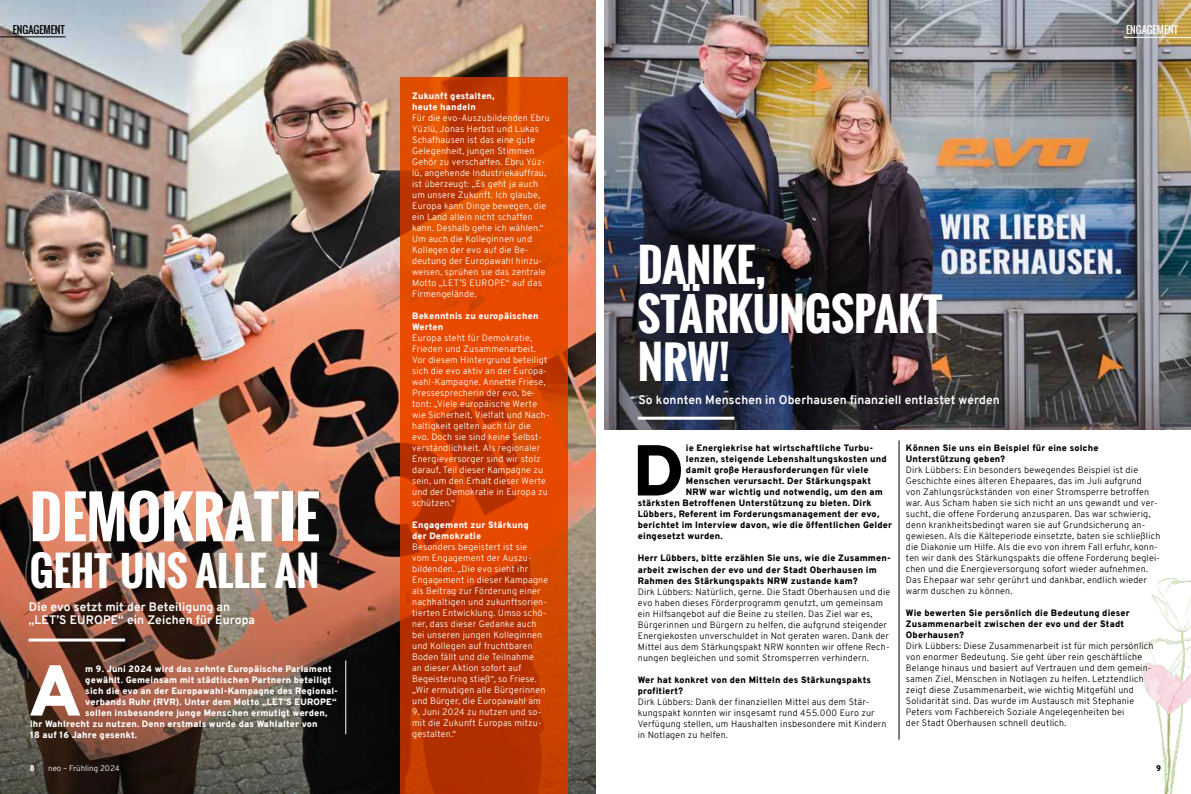
<style>
.page{position:relative;width:1191px;height:794px;background:#fff}
.page>*{position:absolute;margin:0;border:0;box-sizing:border-box;transform-origin:0 0}
.t1{font:900 71.9px "Overpass";color:#000}
.t2{font:900 71.9px "Overpass";color:#fff}
.t3{font:700 56.8px "Oswald";color:#fff}
.t4{font:700 44.1px/48.5px "Oswald";color:#fff}
.t5{font:700 39.8px "Oswald";color:#fff}
.t6{font:700 12px/13px "Overpass";letter-spacing:.01em;color:#fff}
.t7{font:10px "Oswald";color:#fff}
.t8{font:10px "Oswald";color:#000}
.t9{font:300 9px/11px "Overpass";letter-spacing:.02em;color:#000}
.t10{font:300 9px/11px "Overpass";letter-spacing:.02em;color:#fff}
.t11{font:900 9px/11px "Overpass";letter-spacing:.02em;color:#000}
.t12{font:900 9px/11px "Overpass";letter-spacing:.02em;color:#fff}
.t13{font:300 8px "Overpass";color:#fff}
.t14{font:900 8px "Overpass";color:#000}
.t15{font:900 8px "Overpass";color:#fff}
</style>
<div class="page">
<img style="left:1123px;top:578px;width:68px;height:216px">
<img style="left:0;top:0;width:595px;height:446px">
<img style="left:0;top:446px;width:595px;height:348px">
<img style="left:604px;top:0;width:587px;height:429px">
<hr style="left:638px;top:417px;width:96px;height:3px;background:#fff">
<hr style="left:29px;top:638px;width:96px;height:3px;background:#fff">
<hr style="left:1123px;top:37px;width:68px;height:1px;background:#fff">
<hr style="left:899px;top:440px;width:1px;height:299px;background:#000">
<hr style="left:0;top:36px;width:66px;height:1px;background:#000">
<svg style="left:400px;top:77px;width:167px;height:717px;background:#cf4000"></svg>
<hr style="left:345px;top:660px;width:1px;height:74px;background:#fff">
<p class="t8" style="left:13px;top:22px;width:54px">ENGAGEMENT</p>
<h2 class="t3" style="left:30px;top:474px;width:291px">DEMOKRATIE</h2>
<h3 class="t5" style="left:30px;top:541px;width:291px">GEHT UNS ALLE AN</h3>
<h3 class="t6" style="left:29px;top:601px;width:228px">Die evo setzt mit der Beteiligung an „LET’S EUROPE“ ein Zeichen für Europa</h3>
<h1 class="t2" style="left:29px;top:639px;width:54px">A</h1>
<p class="t12" style="left:85px;top:663px;width:248px">m 9. Juni 2024 wird das zehnte Europäische Parlament</p>
<p class="t12" style="left:85px;top:674px;width:247px">gewählt. Gemeinsam mit städtischen Partnern beteiligt</p>
<p class="t12" style="left:85px;top:685px;width:254px">sich die evo an der Europawahl-Kampagne des Regional-</p>
<p class="t12" style="left:85px;top:696px;width:253px">verbands Ruhr (RVR). Unter dem Motto „LET’S EUROPE“</p>
<p class="t12" style="left:85px;top:707px;width:244px">sollen insbesondere junge Menschen ermutigt werden,</p>
<p class="t12" style="left:30px;top:718px;width:289px">ihr Wahlrecht zu nutzen. Denn erstmals wurde das Wahlalter von</p>
<p class="t12" style="left:30px;top:729px;width:109px">18 auf 16 Jahre gesenkt.</p>
<p class="t15" style="left:30px;top:762px;width:7px">8</p>
<p class="t13" style="left:48px;top:762px;width:73px">neo – Frühling 2024</p>
<p class="t12" style="left:412px;top:91px;width:84px">Zukunft gestalten, heute handeln</p>
<p class="t10" style="left:412px;top:113px;width:139px">Für die evo-Auszubildenden Ebru<br>Yüzlü, Jonas Herbst und Lukas<br>Schafhausen ist das eine gute<br>Gelegenheit, jungen Stimmen<br>Gehör zu verschaffen. Ebru Yüz&shy;lü, angehende Industriekauffrau, ist überzeugt: „Es geht ja auch um unsere Zukunft. Ich glaube,<br>Europa kann Dinge bewegen, die ein Land allein nicht schaffen kann. Deshalb gehe ich wählen.“<br>Um auch die Kolleginnen und<br>Kollegen der evo auf die Be&shy;deutung der Europawahl hinzu&shy;weisen, sprühen sie das zentrale<br>Motto „LET’S EUROPE“ auf das<br>Firmengelände.</p>
<p class="t12" style="left:412px;top:311px;width:128px">Bekenntnis zu europäischen<br>Werten</p>
<p class="t10" style="left:412px;top:333px;width:139px">Europa steht für Demokratie,<br>Frieden und Zusammenarbeit.<br>Vor diesem Hintergrund beteiligt sich die evo aktiv an der Europa&shy;wahl-Kampagne. Annette Friese,<br>Pressesprecherin der evo, be&shy;tont: „Viele europäische Werte wie Sicherheit, Vielfalt und Nach&shy;haltigkeit gelten auch für die evo. Doch sie sind keine Selbst&shy;verständlichkeit. Als regionaler<br>Energieversorger sind wir stolz darauf, Teil dieser Kampagne zu sein, um den Erhalt dieser Werte und der Demokratie in Europa zu schützen.“</p>
<p class="t12" style="left:412px;top:520px;width:118px">Engagement zur Stärkung der Demokratie</p>
<p class="t10" style="left:412px;top:542px;width:138px">Besonders begeistert ist sie<br>vom Engagement der Auszu&shy;bildenden. „Die evo sieht ihr<br>Engagement in dieser Kampagne als Beitrag zur Förderung einer nachhaltigen und zukunftsorien&shy;tierten Entwicklung. Umso schö&shy;ner, dass dieser Gedanke auch bei unseren jungen Kolleginnen und Kollegen auf fruchtbaren<br>Boden fällt und die Teilnahme<br>an dieser Aktion sofort auf<br>Begeisterung stieß“, so Friese. „Wir ermutigen alle Bürgerinnen und Bürger, die Europawahl am</p>
<p class="t10" style="left:412px;top:707px;width:131px;text-align:justify">9. Juni 2024 zu nutzen und so&shy;mit die Zukunft Europas mitzu&shy;gestalten.“</p>
<h3 class="t4" style="left:638px;top:241px;width:306px">DANKE,<br>STÄRKUNGSPAKT<br>NRW!</h3>
<h3 class="t6" style="left:638px;top:393px;width:363px">So konnten Menschen in Oberhausen finanziell entlastet werden</h3>
<p class="t7" style="left:1126px;top:22px;width:54px">ENGAGEMENT</p>
<h1 class="t1" style="left:632px;top:419px;width:54px">D</h1>
<p class="t11" style="left:686px;top:443px;width:189px">ie Energiekrise hat wirtschaftliche Turbu-</p>
<p class="t11" style="left:686px;top:454px;width:202px">lenzen, steigende Lebenshaltungskosten und</p>
<p class="t11" style="left:686px;top:465px;width:184px">damit große Herausforderungen für viele</p>
<p class="t11" style="left:686px;top:476px;width:186px">Menschen verursacht. Der Stärkungspakt</p>
<p class="t11" style="left:686px;top:487px;width:198px">NRW war wichtig und notwendig, um den am</p>
<p class="t11" style="left:638px;top:498px;width:235px">stärksten Betroffenen Unterstützung zu bieten. Dirk</p>
<p class="t11" style="left:638px;top:509px;width:243px">Lübbers, Referent im Forderungsmanagement der evo,</p>
<p class="t11" style="left:638px;top:520px;width:256px">berichtet im Interview davon, wie die öffentlichen Gelder</p>
<p class="t11" style="left:638px;top:531px;width:86px">eingesetzt wurden.</p>
<p class="t11" style="left:638px;top:553px;width:254px">Herr Lübbers, bitte erzählen Sie uns, wie die Zusammen&shy;arbeit zwischen der evo und der Stadt Oberhausen im<br>Rahmen des Stärkungspakts NRW zustande kam?</p>
<p class="t9" style="left:638px;top:586px;width:254px">Dirk Lübbers: Natürlich, gerne. Die Stadt Oberhausen und die evo haben dieses Förderprogramm genutzt, um gemeinsam ein Hilfsangebot auf die Beine zu stellen. Das Ziel war es, Bürgerinnen und Bürgern zu helfen, die aufgrund steigender Energiekosten unverschuldet in Not geraten waren. Dank der Mittel aus dem Stärkungspakt NRW konnten wir offene Rech&shy;nungen begleichen und somit Stromsperren verhindern.</p>
<p class="t11" style="left:638px;top:674px;width:235px">Wer hat konkret von den Mitteln des Stärkungspakts profitiert?</p>
<p class="t9" style="left:638px;top:696px;width:250px">Dirk Lübbers: Dank der finanziellen Mittel aus dem Stär&shy;kungspakt konnten wir insgesamt rund 455.000 Euro zur Verfügung stellen, um Haushalten insbesondere mit Kindern in Notlagen zu helfen.</p>
<p class="t11" style="left:906px;top:443px;width:194px">Können Sie uns ein Beispiel für eine solche<br>Unterstützung geben?</p>
<p class="t9" style="left:906px;top:465px;width:256px">Dirk Lübbers: Ein besonders bewegendes Beispiel ist die Geschichte eines älteren Ehepaares, das im Juli aufgrund<br>von Zahlungsrückständen von einer Stromsperre betroffen war. Aus Scham haben sie sich nicht an uns gewandt und ver&shy;sucht, die offene Forderung anzusparen. Das war schwierig, denn krankheitsbedingt waren sie auf Grundsicherung an&shy;gewiesen. Als die Kälteperiode einsetzte, baten sie schließlich die Diakonie um Hilfe. Als die evo von ihrem Fall erfuhr, konn&shy;ten wir dank des Stärkungspakts die offene Forderung beglei&shy;chen und die Energieversorgung sofort wieder aufnehmen.<br>Das Ehepaar war sehr gerührt und dankbar, endlich wieder warm duschen zu können.</p>
<p class="t11" style="left:906px;top:608px;width:225px">Wie bewerten Sie persönlich die Bedeutung dieser<br>Zusammenarbeit zwischen der evo und der Stadt<br>Oberhausen?</p>
<p class="t9" style="left:906px;top:641px;width:249px">Dirk Lübbers: Diese Zusammenarbeit ist für mich persönlich von enormer Bedeutung. Sie geht über rein geschäftliche Belange hinaus und basiert auf Vertrauen und dem gemein&shy;samen Ziel, Menschen in Notlagen zu helfen. Letztendlich zeigt diese Zusammenarbeit, wie wichtig Mitgefühl und Solidarität sind. Das wurde im Austausch mit Stephanie Peters vom Fachbereich Soziale Angelegenheiten bei<br>der Stadt Oberhausen schnell deutlich.</p>
<p class="t14" style="left:1156px;top:762px;width:6px">9</p>
</div>
